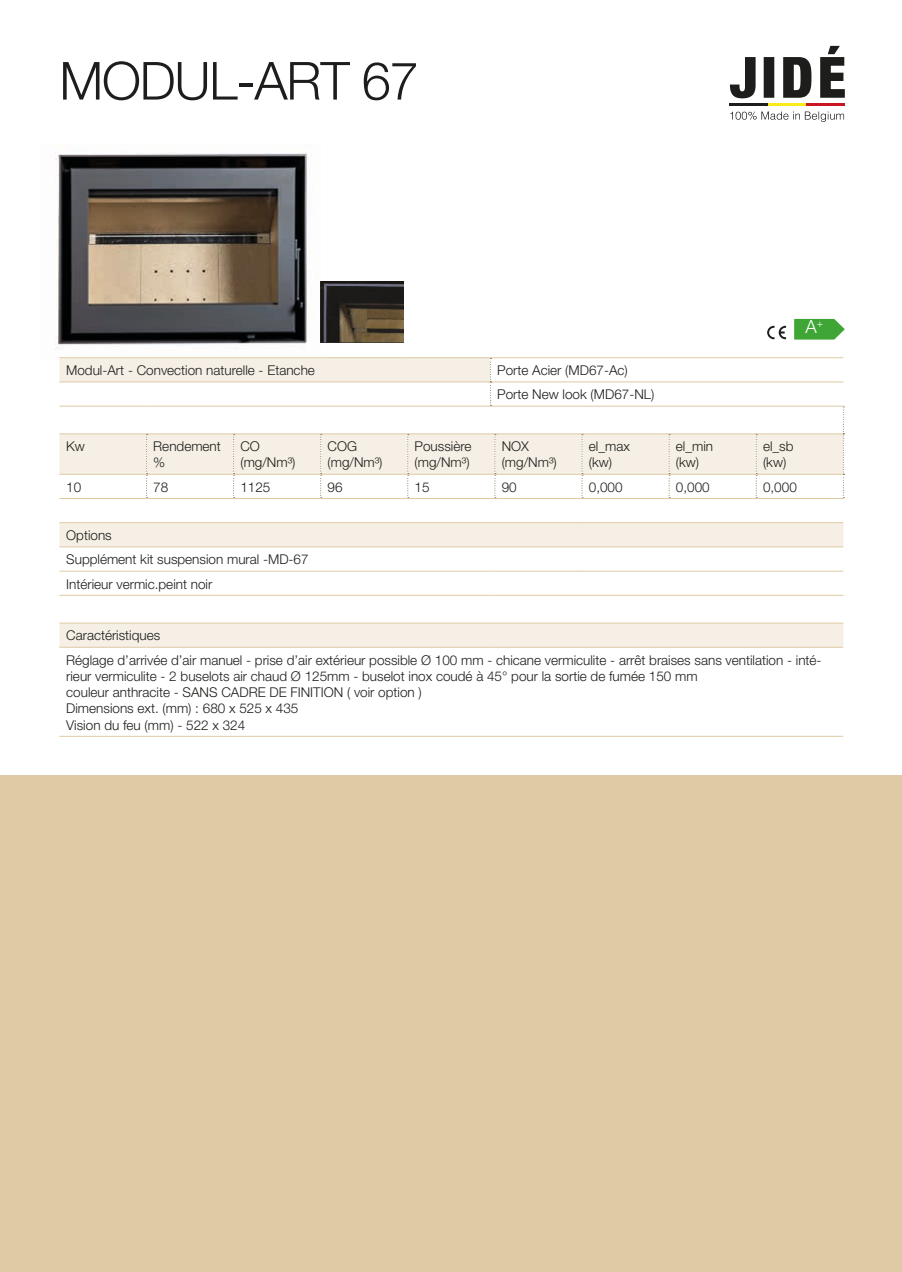
<style>
.page{position:relative;width:902px;height:1272px;background:#fff}
.page>*{position:absolute;margin:0;border:0;box-sizing:border-box;transform-origin:0 0}
.t1{font:300 52.5px "Helvetica Neue";letter-spacing:-.025em;color:#1d1d1b}
.t2{font:300 18px "Helvetica Neue";color:#fff}
.t3{font:300 13.5px/16.2px "Helvetica Neue";color:#1d1d1b}
</style>
<div class="page">
<div style="left:0;top:775px;width:901px;height:496px;background:#decaa4"></div>
<svg style="left:730px;top:111px;width:114px;height:11px"></svg>
<svg style="left:729px;top:46px;width:115px;height:52px"></svg>
<hr style="left:729px;top:104px;width:39px;height:2px;background:#1d1d1b">
<hr style="left:768px;top:104px;width:38px;height:2px;background:#fdea1c">
<hr style="left:806px;top:104px;width:38px;height:2px;background:#cc1523">
<svg style="left:767px;top:326px;width:19px;height:13px"></svg>
<svg style="left:794px;top:319px;width:50px;height:20px"></svg>
<img style="left:55px;top:152px;width:255px;height:198px">
<img style="left:320px;top:281px;width:83px;height:62px">
<svg style="left:59px;top:523px;width:784px;height:124px"></svg>
<hr style="left:59px;top:522px;width:87px;height:1px;background:#dfcaa4">
<hr style="left:146px;top:522px;width:87px;height:1px;background:#dfcaa4">
<hr style="left:233px;top:522px;width:88px;height:1px;background:#dfcaa4">
<hr style="left:321px;top:522px;width:87px;height:1px;background:#dfcaa4">
<hr style="left:408px;top:522px;width:82px;height:1px;background:#dfcaa4">
<hr style="left:495px;top:522px;width:87px;height:1px;background:#dfcaa4">
<hr style="left:582px;top:522px;width:87px;height:1px;background:#dfcaa4">
<hr style="left:669px;top:522px;width:87px;height:1px;background:#dfcaa4">
<hr style="left:756px;top:522px;width:87px;height:1px;background:#dfcaa4">
<hr style="left:59px;top:546px;width:87px;height:1px;background:#dfcaa4">
<hr style="left:146px;top:546px;width:87px;height:1px;background:#dfcaa4">
<hr style="left:233px;top:546px;width:88px;height:1px;background:#dfcaa4">
<hr style="left:321px;top:546px;width:87px;height:1px;background:#dfcaa4">
<hr style="left:408px;top:546px;width:82px;height:1px;background:#dfcaa4">
<hr style="left:495px;top:546px;width:87px;height:1px;background:#dfcaa4">
<hr style="left:582px;top:546px;width:87px;height:1px;background:#dfcaa4">
<hr style="left:669px;top:546px;width:87px;height:1px;background:#dfcaa4">
<hr style="left:756px;top:546px;width:87px;height:1px;background:#dfcaa4">
<hr style="left:59px;top:570px;width:87px;height:1px;background:#dfcaa4">
<hr style="left:146px;top:570px;width:87px;height:1px;background:#dfcaa4">
<hr style="left:233px;top:570px;width:88px;height:1px;background:#dfcaa4">
<hr style="left:321px;top:570px;width:87px;height:1px;background:#dfcaa4">
<hr style="left:408px;top:570px;width:82px;height:1px;background:#dfcaa4">
<hr style="left:495px;top:570px;width:87px;height:1px;background:#dfcaa4">
<hr style="left:582px;top:570px;width:87px;height:1px;background:#dfcaa4">
<hr style="left:669px;top:570px;width:87px;height:1px;background:#dfcaa4">
<hr style="left:756px;top:570px;width:87px;height:1px;background:#dfcaa4">
<hr style="left:59px;top:595px;width:87px;height:1px;background:#dfcaa4">
<hr style="left:146px;top:595px;width:87px;height:1px;background:#dfcaa4">
<hr style="left:233px;top:595px;width:88px;height:1px;background:#dfcaa4">
<hr style="left:321px;top:595px;width:87px;height:1px;background:#dfcaa4">
<hr style="left:408px;top:595px;width:82px;height:1px;background:#dfcaa4">
<hr style="left:495px;top:595px;width:87px;height:1px;background:#dfcaa4">
<hr style="left:582px;top:595px;width:87px;height:1px;background:#dfcaa4">
<hr style="left:669px;top:595px;width:87px;height:1px;background:#dfcaa4">
<hr style="left:756px;top:595px;width:87px;height:1px;background:#dfcaa4">
<hr style="left:59px;top:622px;width:87px;height:1px;background:#dfcaa4">
<hr style="left:146px;top:622px;width:87px;height:1px;background:#dfcaa4">
<hr style="left:233px;top:622px;width:88px;height:1px;background:#dfcaa4">
<hr style="left:321px;top:622px;width:87px;height:1px;background:#dfcaa4">
<hr style="left:408px;top:622px;width:82px;height:1px;background:#dfcaa4">
<hr style="left:495px;top:622px;width:87px;height:1px;background:#dfcaa4">
<hr style="left:582px;top:622px;width:87px;height:1px;background:#dfcaa4">
<hr style="left:669px;top:622px;width:87px;height:1px;background:#dfcaa4">
<hr style="left:756px;top:622px;width:87px;height:1px;background:#dfcaa4">
<hr style="left:59px;top:647px;width:87px;height:1px;background:#dfcaa4">
<hr style="left:146px;top:647px;width:87px;height:1px;background:#dfcaa4">
<hr style="left:233px;top:647px;width:88px;height:1px;background:#dfcaa4">
<hr style="left:321px;top:647px;width:87px;height:1px;background:#dfcaa4">
<hr style="left:408px;top:647px;width:82px;height:1px;background:#dfcaa4">
<hr style="left:495px;top:647px;width:87px;height:1px;background:#dfcaa4">
<hr style="left:582px;top:647px;width:87px;height:1px;background:#dfcaa4">
<hr style="left:669px;top:647px;width:87px;height:1px;background:#dfcaa4">
<hr style="left:756px;top:647px;width:87px;height:1px;background:#dfcaa4">
<hr style="left:59px;top:736px;width:87px;height:1px;background:#dfcaa4">
<hr style="left:146px;top:736px;width:87px;height:1px;background:#dfcaa4">
<hr style="left:233px;top:736px;width:88px;height:1px;background:#dfcaa4">
<hr style="left:321px;top:736px;width:87px;height:1px;background:#dfcaa4">
<hr style="left:408px;top:736px;width:82px;height:1px;background:#dfcaa4">
<hr style="left:495px;top:736px;width:87px;height:1px;background:#dfcaa4">
<hr style="left:582px;top:736px;width:87px;height:1px;background:#dfcaa4">
<hr style="left:669px;top:736px;width:87px;height:1px;background:#dfcaa4">
<hr style="left:756px;top:736px;width:87px;height:1px;background:#dfcaa4">
<svg style="left:59px;top:357px;width:785px;height:142px"></svg>
<h1 class="t1" style="left:59px;top:49px;width:361px">MODUL-ART 67</h1>
<h2 class="t2" style="left:805px;top:315px;width:19px">A<sup>+</sup></h2>
<p class="t3" style="left:66px;top:362px;width:250px">Modul-Art - Convection naturelle - Etanche</p>
<p class="t3" style="left:497px;top:358px;width:159px;line-height:24.2px">Porte Acier (MD67-Ac)<br>Porte New look (MD67-NL)</p>
<p class="t3" style="left:66px;top:438px;width:20px">Kw</p>
<p class="t3" style="left:153px;top:438px;width:69px">Rendement %</p>
<p class="t3" style="left:240px;top:438px;width:56px">CO (mg/Nm³)</p>
<p class="t3" style="left:327px;top:438px;width:56px">COG (mg/Nm³)</p>
<p class="t3" style="left:414px;top:438px;width:58px">Poussière (mg/Nm³)</p>
<p class="t3" style="left:501px;top:438px;width:56px">NOX (mg/Nm³)</p>
<p class="t3" style="left:588px;top:438px;width:42px">el_max (kw)</p>
<p class="t3" style="left:676px;top:438px;width:39px">el_min (kw)</p>
<p class="t3" style="left:763px;top:438px;width:32px">el_sb (kw)</p>
<p class="t3" style="left:66px;top:478px;width:17px">10</p>
<p class="t3" style="left:153px;top:478px;width:17px">78</p>
<p class="t3" style="left:240px;top:478px;width:32px">1125</p>
<p class="t3" style="left:327px;top:478px;width:17px">96</p>
<p class="t3" style="left:414px;top:478px;width:17px">15</p>
<p class="t3" style="left:501px;top:478px;width:17px">90</p>
<p class="t3" style="left:588px;top:478px;width:35px">0,000</p>
<p class="t3" style="left:676px;top:478px;width:35px">0,000</p>
<p class="t3" style="left:763px;top:478px;width:35px">0,000</p>
<p class="t3" style="left:66px;top:523px;width:244px;line-height:24.2px">Options<br>Supplément kit suspension mural -MD-67<br>Intérieur vermic.peint noir</p>
<p class="t3" style="left:66px;top:623px;width:756px;line-height:24.2px">Caractéristiques<br>Réglage d’arrivée d’air manuel - prise d’air extérieur possible Ø 100 mm - chicane vermiculite - arrêt braises sans ventilation - inté-</p>
<p class="t3" style="left:66px;top:667px;width:633px">rieur vermiculite - 2 buselots air chaud Ø 125mm - buselot inox coudé à 45° pour la sortie de fumée 150 mm couleur anthracite - SANS CADRE DE FINITION ( voir option )<br>Dimensions ext. (mm) : 680 x 525 x 435<br>Vision du feu (mm) - 522 x 324</p>
</div>
